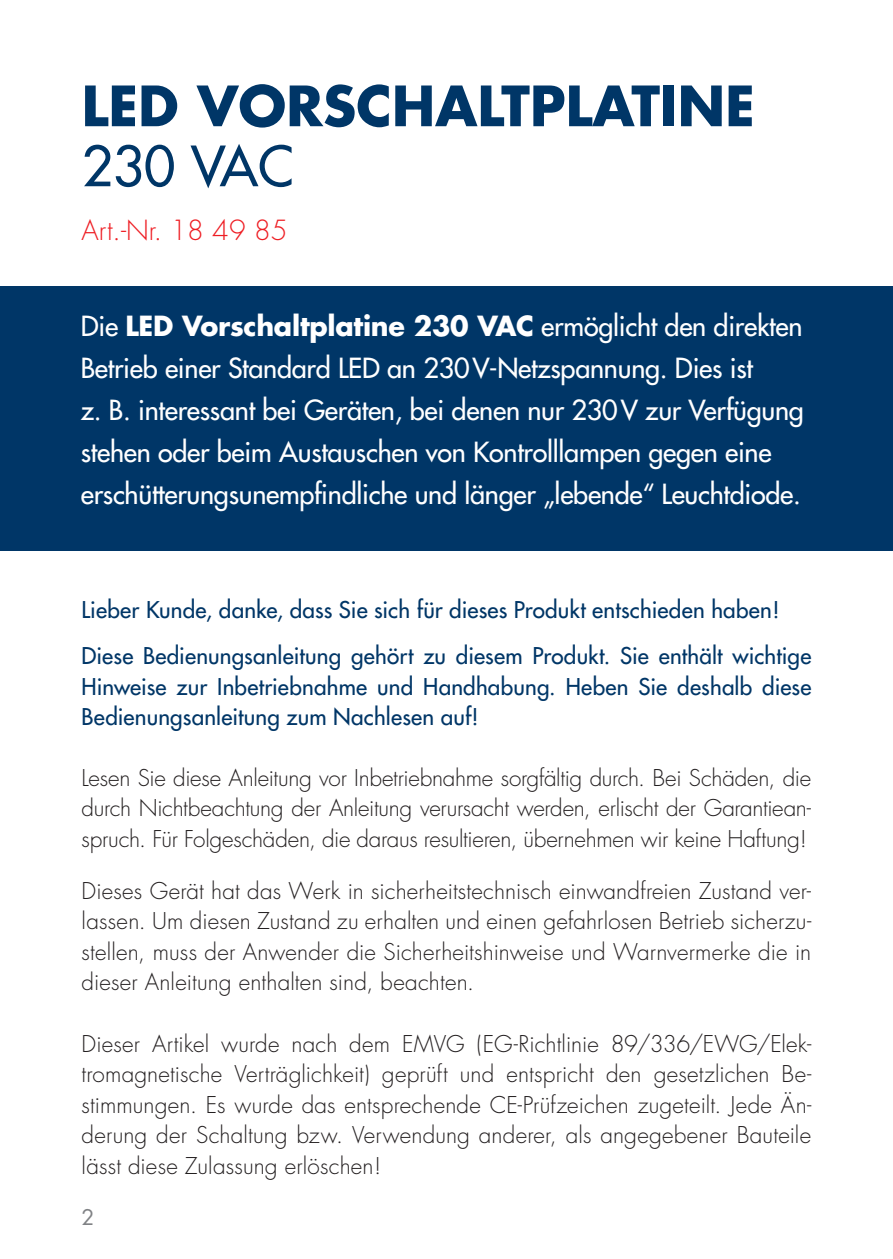
<style>
.page{position:relative;width:893px;height:1259px;background:#fff}
.page>*{position:absolute;margin:0;border:0;box-sizing:border-box;transform-origin:0 0}
.t1{font:700 54px "Futura Std";color:#003667}
.t2{font:500 54px "Futura Std";color:#003667}
.t3{font:500 27px/42px "Futura Std";letter-spacing:-.01em;color:#fff}
.t4{font:300 27px "Futura Std";color:#ee1d23}
.t5{font:300 22.5px/30.6px "Futura Std";letter-spacing:.005em;color:#231f20;text-align:justify}
.t6{font:500 22.5px/45.6px "Futura Std";letter-spacing:.01em;color:#003667}
.t7{font:21px "Futura Std";color:#808285}
.s1{font-weight:700}
</style>
<div class="page">
<div style="left:0;top:286px;width:893px;height:265px;background:#003667"></div>
<h1 class="t1" style="left:82px;top:70px;width:675px">LED VORSCHALTPLATINE</h1>
<h1 class="t2" style="left:82px;top:132px;width:214px">230 VAC</h1>
<p class="t4" style="left:82px;top:214px;width:207px">Art.-Nr. 18 49 85</p>
<p class="t3" style="left:81px;top:305px;width:725px">Die <span class="s1">LED Vorschaltplatine 230 VAC</span> ermöglicht den direkten Betrieb einer Standard LED an 230 V-Netzspannung. Dies ist<br>z. B. interessant bei Geräten, bei denen nur 230 V zur Verfügung stehen oder beim Austauschen von Kontrolllampen gegen eine erschütterungsunempfindliche und länger „lebende“ Leuchtdiode.</p>
<p class="t6" style="left:82px;top:587px;width:731px">Lieber Kunde, danke, dass Sie sich für dieses Produkt entschieden haben!<br>Diese Bedienungsanleitung gehört zu diesem Produkt. Sie enthält wichtige</p>
<p class="t6" style="left:82px;top:671px;width:731px;line-height:30.6px">Hinweise zur Inbetriebnahme und Handhabung. Heben Sie deshalb diese<br>Bedienungsanleitung zum Nachlesen auf!</p>
<p class="t5" style="left:82px;top:763px;width:731px">Lesen Sie diese Anleitung vor Inbetriebnahme sorgfältig durch. Bei Schäden, die durch Nichtbeachtung der Anleitung verursacht werden, erlischt der Garantiean&shy;spruch. Für Folgeschäden, die daraus resultieren, übernehmen wir keine Haftung!</p>
<p class="t5" style="left:82px;top:875px;width:731px">Dieses Gerät hat das Werk in sicherheitstechnisch einwandfreien Zustand ver&shy;lassen. Um diesen Zustand zu erhalten und einen gefahrlosen Betrieb sicherzu&shy;stellen, muss der Anwender die Sicherheitshinweise und Warnvermerke die in dieser Anleitung enthalten sind, beachten.</p>
<p class="t5" style="left:82px;top:1028px;width:731px">Dieser Artikel wurde nach dem EMVG (EG-Richtlinie 89/336/EWG/Elek&shy;tromagnetische Verträglichkeit) geprüft und entspricht den gesetzlichen Be&shy;stimmungen. Es wurde das entsprechende CE-Prüfzeichen zugeteilt. Jede Än&shy;derung der Schaltung bzw. Verwendung anderer, als angegebener Bauteile lässt diese Zulassung erlöschen!</p>
<p class="t7" style="left:82px;top:1204px;width:14px">2</p>
</div>
